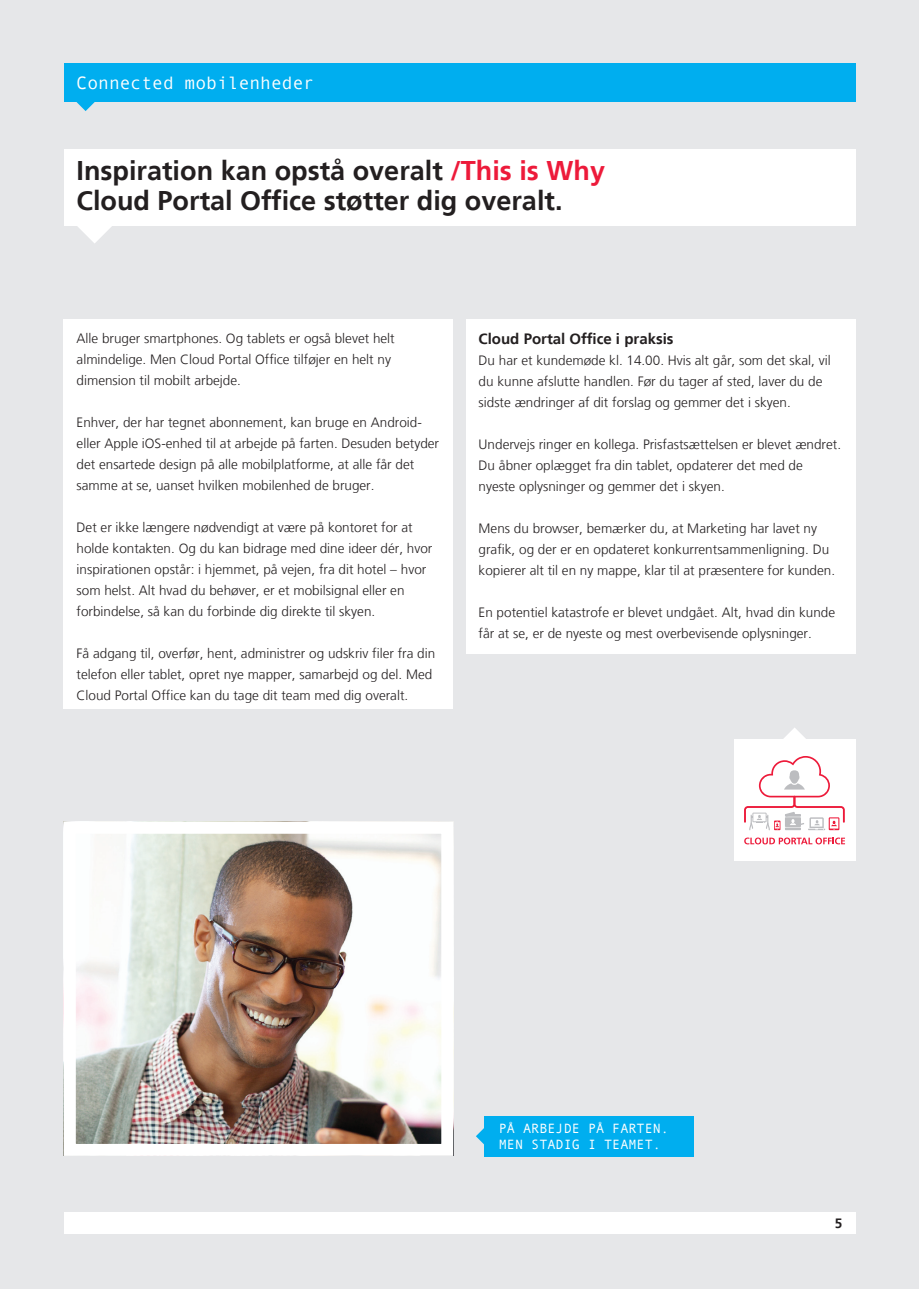
<style>
.page{position:relative;width:919px;height:1289px;background:#fff}
.page>*{position:absolute;margin:0;border:0;box-sizing:border-box;transform-origin:0 0}
.t1{font:700 27px/30px "Frutiger";color:#231f20}
.t2{font:18px "Andale Mono";color:#fff}
.t3{font:700 15px "Frutiger";color:#231f20}
.t4{font:300 13.5px/21px "Frutiger";color:#231f20}
.t5{font:13.5px "Andale Mono";color:#fff}
.t6{font:700 13.5px "Frutiger";color:#231f20}
.s1{color:#ed1a3a}
</style>
<div class="page">
<div style="left:0;top:0;width:13px;height:1288px;background:#e6e7e9"></div>
<div style="left:13px;top:0;width:905px;height:1288px;background:#e6e7e9"></div>
<div style="left:64px;top:1212px;width:791px;height:21px;background:#fff"></div>
<div style="left:64px;top:149px;width:791px;height:76px;background:#fff"></div>
<svg style="left:77px;top:225px;width:36px;height:18px"></svg>
<div style="left:64px;top:319px;width:389px;height:390px;background:#fff"></div>
<div style="left:466px;top:319px;width:389px;height:334px;background:#fff"></div>
<div style="left:64px;top:64px;width:791px;height:38px;background:#00aeef"></div>
<svg style="left:77px;top:102px;width:18px;height:9px"></svg>
<img style="left:77px;top:834px;width:363px;height:308px">
<div style="left:64px;top:821px;width:389px;height:334px;border:12px solid #fff"></div>
<svg style="left:476px;top:1128px;width:8px;height:17px"></svg>
<div style="left:484px;top:1115px;width:210px;height:41px;background:#00aeef"></div>
<div style="left:733px;top:739px;width:122px;height:121px;background:#fff"></div>
<svg style="left:744px;top:837px;width:101px;height:7px"></svg>
<svg style="left:744px;top:728px;width:100px;height:103px"></svg>
<p class="t2" style="left:77px;top:71px;width:239px">Connected mobilenheder</p>
<p class="t1" style="left:77px;top:155px;width:530px">Inspiration kan opstå overalt <span class="s1">/This is Why<br></span>Cloud Portal Office støtter dig overalt.</p>
<p class="t4" style="left:77px;top:328px;width:320px">Alle bruger smartphones. Og tablets er også blevet helt almindelige. Men Cloud Portal Office tilføjer en helt ny dimension til mobilt arbejde.</p>
<p class="t4" style="left:77px;top:412px;width:364px">Enhver, der har tegnet abonnement, kan bruge en Android&shy;eller Apple iOS-enhed til at arbejde på farten. Desuden betyder det ensartede design på alle mobilplatforme, at alle får det samme at se, uanset hvilken mobilenhed de bruger.</p>
<p class="t4" style="left:77px;top:517px;width:357px">Det er ikke længere nødvendigt at være på kontoret for at holde kontakten. Og du kan bidrage med dine ideer dér, hvor inspirationen opstår: i hjemmet, på vejen, fra dit hotel – hvor som helst. Alt hvad du behøver, er et mobilsignal eller en forbindelse, så kan du forbinde dig direkte til skyen.</p>
<p class="t4" style="left:77px;top:643px;width:360px">Få adgang til, overfør, hent, administrer og udskriv filer fra din telefon eller tablet, opret nye mapper, samarbejd og del. Med<br>Cloud Portal Office kan du tage dit team med dig overalt.</p>
<p class="t3" style="left:478px;top:330px;width:196px">Cloud Portal Office i praksis</p>
<p class="t4" style="left:478px;top:350px;width:353px">Du har et kundemøde kl. 14.00. Hvis alt går, som det skal, vil du kunne afslutte handlen. Før du tager af sted, laver du de sidste ændringer af dit forslag og gemmer det i skyen.</p>
<p class="t4" style="left:478px;top:434px;width:364px">Undervejs ringer en kollega. Prisfastsættelsen er blevet ændret.<br>Du åbner oplægget fra din tablet, opdaterer det med de nyeste oplysninger og gemmer det i skyen.</p>
<p class="t4" style="left:478px;top:518px;width:358px">Mens du browser, bemærker du, at Marketing har lavet ny grafik, og der er en opdateret konkurrentsammenligning. Du kopierer alt til en ny mappe, klar til at præsentere for kunden.</p>
<p class="t4" style="left:478px;top:602px;width:358px">En potentiel katastrofe er blevet undgået. Alt, hvad din kunde får at se, er de nyeste og mest overbevisende oplysninger.</p>
<p class="t5" style="left:499px;top:1119px;width:172px">PÅ ARBEJDE PÅ FARTEN.</p>
<p class="t5" style="left:499px;top:1134px;width:164px">MEN STADIG I TEAMET.</p>
<p class="t6" style="left:834px;top:1215px;width:9px">5</p>
</div>
